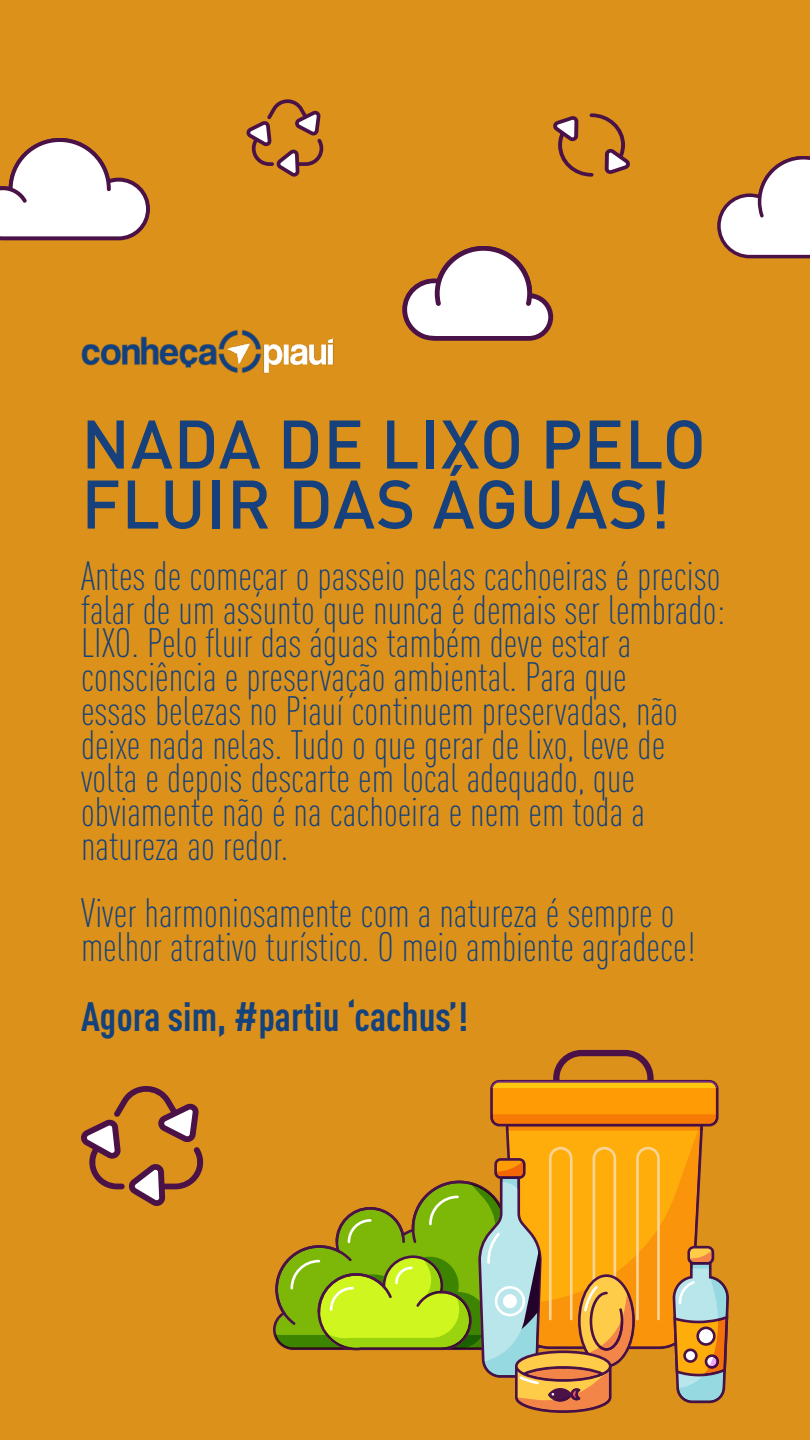
<style>
.page{position:relative;width:810px;height:1440px;background:#dc911b}
.page>*{position:absolute;margin:0;border:0;box-sizing:border-box;transform-origin:0 0}
.t1{font:500 67.5px/60px "DIN Pro";letter-spacing:.01em;color:#16417c}
.t2{font:300 condensed 40.5px/33.8px "DIN Pro";color:#14427c}
.t3{font:700 condensed 40.5px "DIN Pro";color:#14427c}
</style>
<div class="page">
<svg style="left:275px;top:1050px;width:454px;height:363px"></svg>
<svg style="left:717px;top:156px;width:93px;height:102px"></svg>
<svg style="left:402px;top:246px;width:151px;height:95px"></svg>
<svg style="left:0;top:138px;width:150px;height:102px"></svg>
<svg style="left:246px;top:99px;width:78px;height:78px"></svg>
<svg style="left:553px;top:113px;width:77px;height:64px"></svg>
<svg style="left:81px;top:1086px;width:123px;height:120px"></svg>
<img style="left:81px;top:329px;width:253px;height:45px">
<h1 class="t1" style="left:81px;top:412px;width:626px">NADA DE LIXO PELO<br>FLUIR DAS ÁGUAS!</h1>
<p class="t2" style="left:81px;top:556px;width:646px">Antes de começar o passeio pelas cachoeiras é preciso falar de um assunto que nunca é demais ser lembrado:<br>LIXO. Pelo fluir das águas também deve estar a consciência e preservação ambiental. Para que<br>essas belezas no Piauí continuem preservadas, não deixe nada nelas. Tudo o que gerar de lixo, leve de volta e depois descarte em local adequado, que obviamente não é na cachoeira e nem em toda a natureza ao redor.</p>
<p class="t2" style="left:81px;top:894px;width:616px">Viver harmoniosamente com a natureza é sempre o melhor atrativo turístico. O meio ambiente agradece!</p>
<p class="t3" style="left:81px;top:986px;width:389px">Agora sim, #partiu ‘cachus’!</p>
</div>
